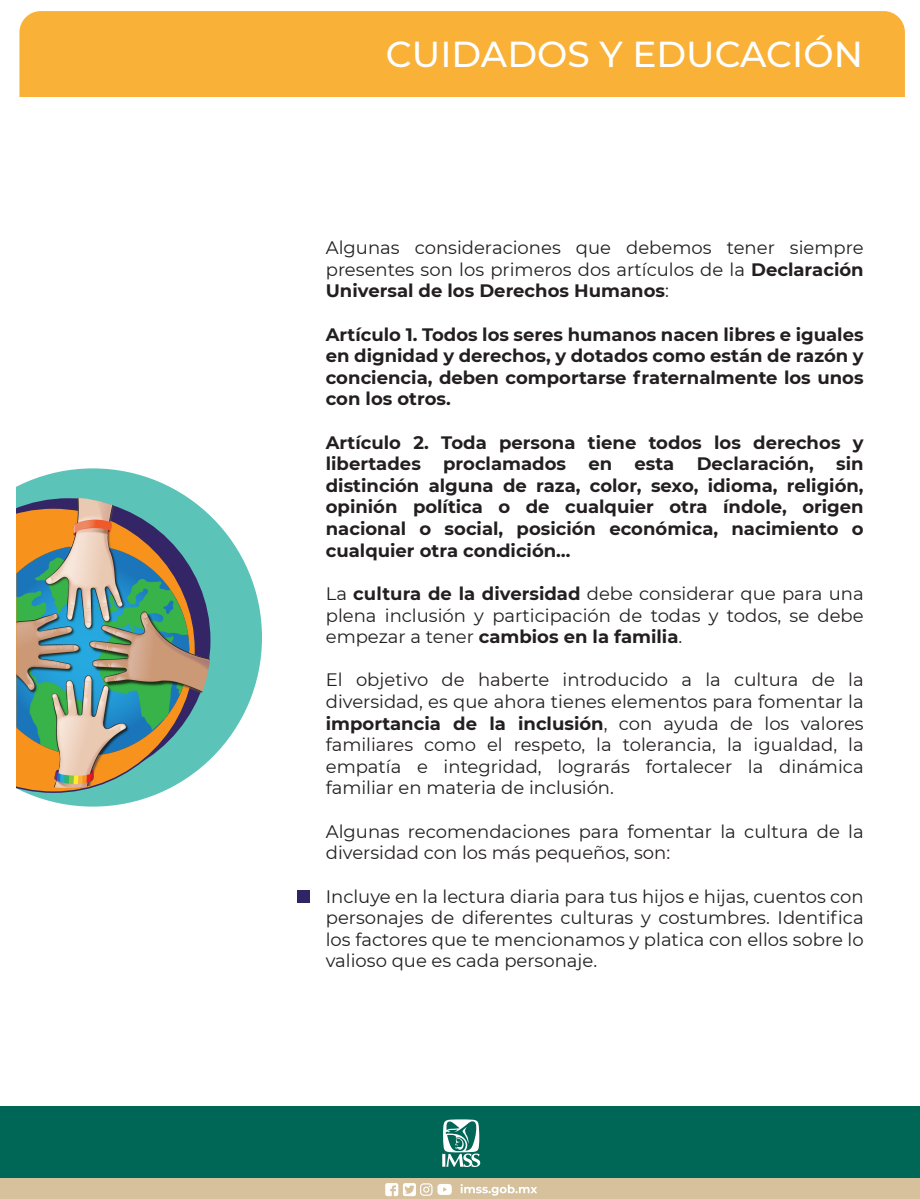
<style>
.page{position:relative;width:920px;height:1199px;background:#fff}
.page>*{position:absolute;margin:0;border:0;box-sizing:border-box;transform-origin:0 0}
.t1{font:500 36px "Montserrat";color:#fff}
.t2{font:18px/21.6px "Montserrat";color:#231f20;text-align:justify}
.t3{font:700 18px/21.6px "Montserrat";color:#231f20;text-align:justify}
.s1{font-weight:700}
</style>
<div class="page">
<div style="left:19px;top:11px;width:885px;height:86px;background:#f9b137"></div>
<div style="left:1px;top:1140px;width:919px;height:58px;background:#d6c19c"></div>
<div style="left:1px;top:1106px;width:919px;height:71px;background:#006756"></div>
<svg style="left:442px;top:1119px;width:38px;height:47px"></svg>
<svg style="left:460px;top:1184px;width:77px;height:11px"></svg>
<svg style="left:385px;top:1183px;width:67px;height:12px"></svg>
<svg style="left:16px;top:468px;width:246px;height:338px;fill:#5bc3b8"></svg>
<img style="left:16px;top:497px;width:194px;height:290px">
<div style="left:297px;top:890px;width:12px;height:12px;background:#2f2566"></div>
<h1 class="t1" style="left:386px;top:29px;width:478px">CUIDADOS Y EDUCACIÓN</h1>
<p class="t2" style="left:326px;top:236px;width:539px">Algunas consideraciones que debemos tener siempre presentes son los primeros dos artículos de la <span class="s1">Declaración Universal de los Derechos Humanos</span>:</p>
<p class="t3" style="left:326px;top:322px;width:539px">Artículo 1. Todos los seres humanos nacen libres e iguales en dignidad y derechos, y dotados como están de razón y conciencia, deben comportarse fraternalmente los unos con los otros.</p>
<p class="t3" style="left:326px;top:430px;width:539px">Artículo 2. Toda persona tiene todos los derechos y libertades proclamados en esta Declaración, sin distinción alguna de raza, color, sexo, idioma, religión, opinión política o de cualquier otra índole, origen nacional o social, posición económica, nacimiento o cualquier otra condición…</p>
<p class="t2" style="left:326px;top:582px;width:539px">La <span class="s1">cultura de la diversidad</span> debe considerar que para una plena inclusión y participación de todas y todos, se debe empezar a tener <span class="s1">cambios en la familia</span>.</p>
<p class="t2" style="left:326px;top:668px;width:539px">El objetivo de haberte introducido a la cultura de la diversidad, es que ahora tienes elementos para fomentar la <span class="s1">importancia de la inclusión</span>, con ayuda de los valores familiares como el respeto, la tolerancia, la igualdad, la empatía e integridad, lograrás fortalecer la dinámica familiar en materia de inclusión.</p>
<p class="t2" style="left:326px;top:819px;width:539px">Algunas recomendaciones para fomentar la cultura de la diversidad con los más pequeños, son:</p>
<p class="t2" style="left:326px;top:884px;width:539px">Incluye en la lectura diaria para tus hijos e hijas, cuentos con personajes de diferentes culturas y costumbres. Identifica los factores que te mencionamos y platica con ellos sobre lo valioso que es cada personaje.</p>
</div>
